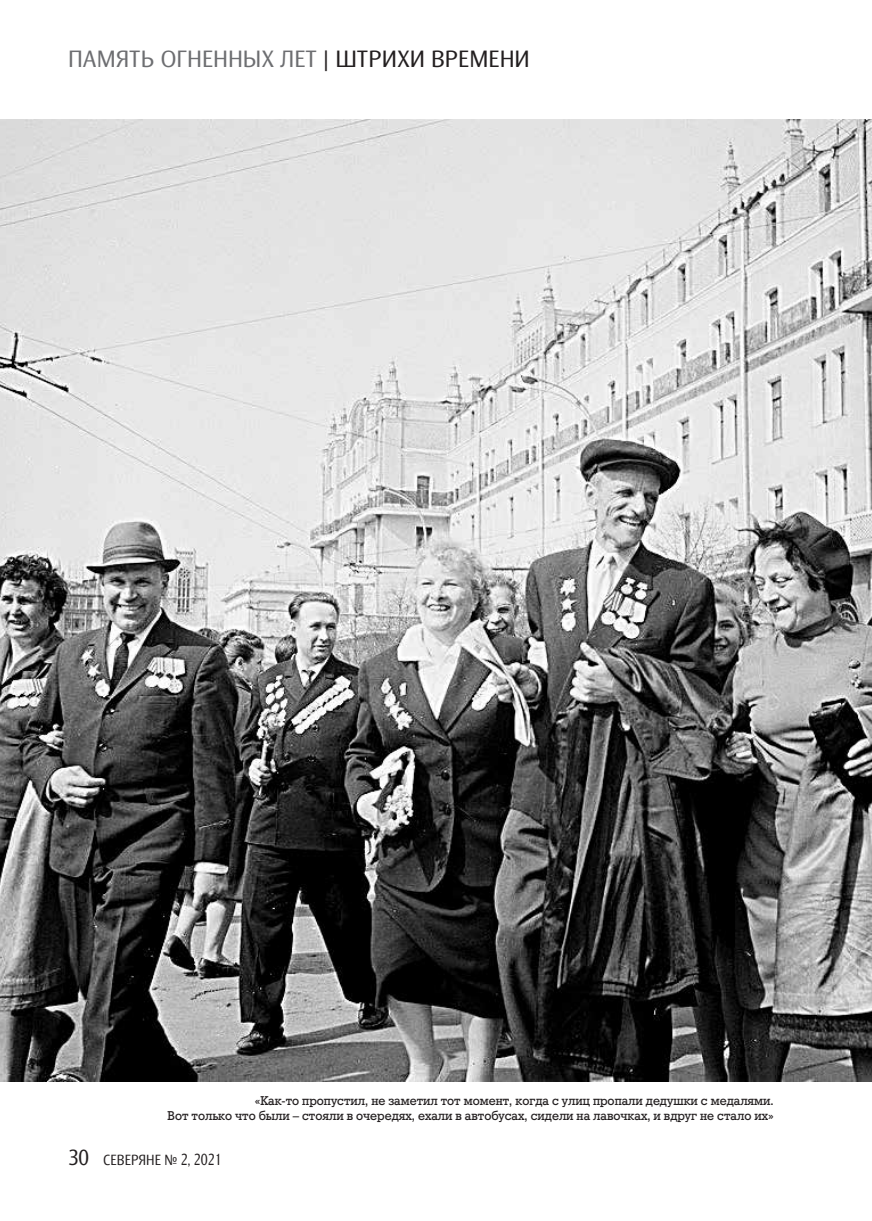
<style>
.page{position:relative;width:872px;height:1221px;background:#fff}
.page>*{position:absolute;margin:0;border:0;box-sizing:border-box;transform-origin:0 0}
.t1{font:24px "Barnaul Grotesk";letter-spacing:.01em;color:#6d6e71;scale:1.1 1}
.t2{font:15px "Barnaul Grotesk";letter-spacing:.01em;color:#231f20}
.t3{font:12.75px/15.3px "Geo Slb 712 Md BT";color:#231f20;text-align:right}
.s1{color:#231f20}
.s2{font-size:22.5px}
.s3{font-size:16.5px}
</style>
<div class="page">
<img style="left:0;top:119px;width:872px;height:962px">
<h1 class="t1" style="left:68px;top:45px;width:421px">ПАМЯТЬ ОГНЕННЫХ ЛЕТ <span class="s1">| ШТРИХИ ВРЕМЕНИ</span></h1>
<p class="t3" style="left:167px;top:1093px;width:608px">«Как-то пропустил, не заметил тот момент, когда с улиц пропали дедушки с медалями.<br>Вот только что были – стояли в очередях, ехали в автобусах, сидели на лавочках, и вдруг не стало их»</p>
<p class="t2" style="left:68px;top:1150px;width:155px"><span class="s2">30</span> СЕВЕРЯНЕ № <span class="s3">2, 2021</span></p>
</div>
